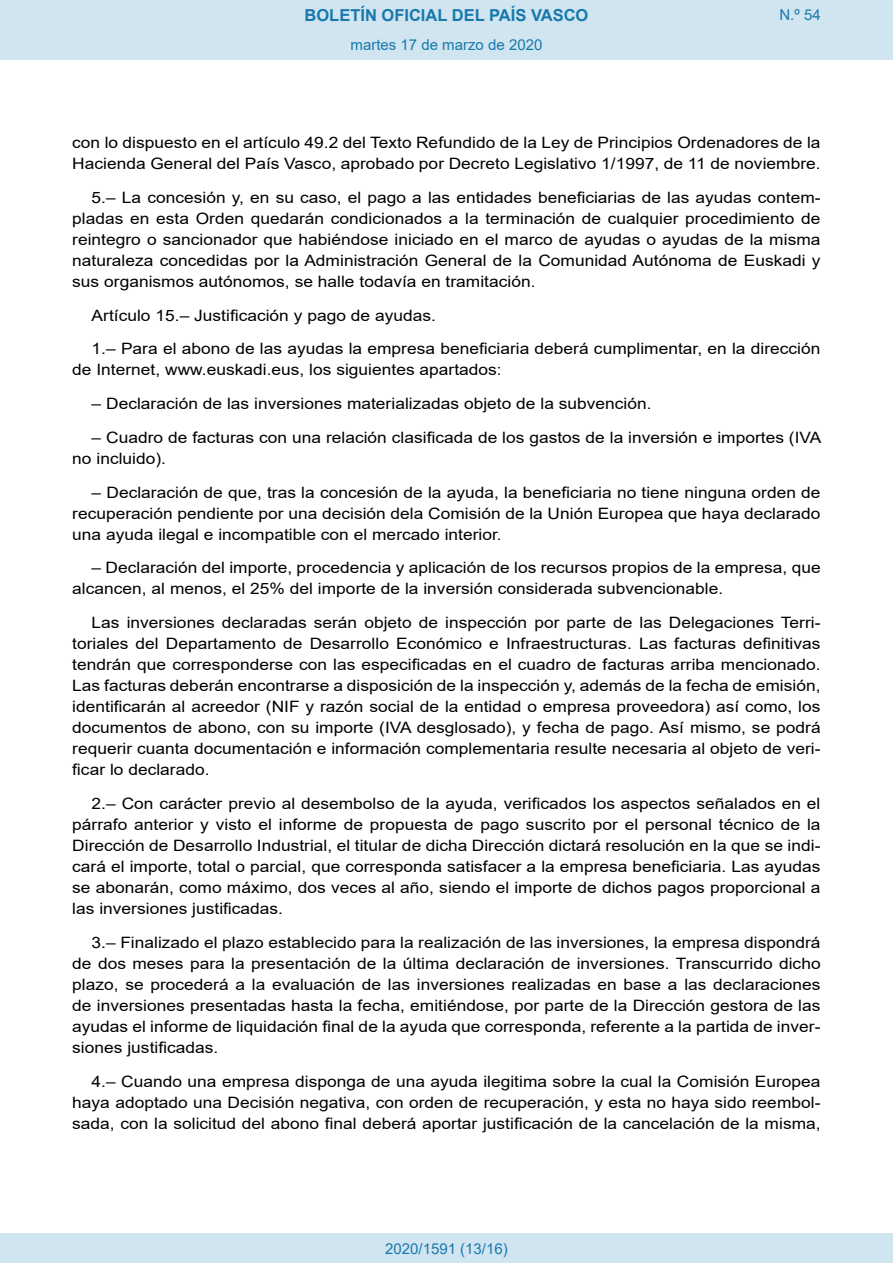
<style>
.page{position:relative;width:893px;height:1263px;background:#fff}
.page>*{position:absolute;margin:0;border:0;box-sizing:border-box;transform-origin:0 0}
.t1{font:700 16.5px "Arial";color:#1879ad}
.BOPVDetalle{font:15.6px/21px "Arial";color:#000;text-align:justify;scale:1.11 1}
.Paginacion_Centro{font:15px "Arial";color:#1879ad}
</style>
<div class="page">
<div style="left:0;top:0;width:893px;height:60px;background:#d0e5f0"></div>
<div style="left:0;top:1233px;width:893px;height:30px;background:#d0e5f0"></div>
<p class="t1" style="left:305px;top:3px;width:285px">BOLETÍN OFICIAL DEL PAÍS VASCO</p>
<p class="Paginacion_Centro" style="left:351px;top:35px;width:193px">martes 17 de marzo de 2020</p>
<p class="Paginacion_Centro" style="left:779px;top:5px;width:43px">N.º 54</p>
<p class="BOPVDetalle" style="left:72px;top:132px;width:676px">con lo dispuesto en el artículo 49.2 del Texto Refundido de la Ley de Principios Ordenadores de la<br>Hacienda General del País Vasco, aprobado por Decreto Legislativo 1/1997, de 11 de noviembre.</p>
<p class="BOPVDetalle" style="left:72px;top:187px;width:676px;text-indent:19px">5.– La concesión y, en su caso, el pago a las entidades beneficiarias de las ayudas contem&shy;pladas en esta Orden quedarán condicionados a la terminación de cualquier procedimiento de reintegro o sancionador que habiéndose iniciado en el marco de ayudas o ayudas de la misma naturaleza concedidas por la Administración General de la Comunidad Autónoma de Euskadi y sus organismos autónomos, se halle todavía en tramitación.</p>
<p class="BOPVDetalle" style="left:92px;top:305px;width:312px">Artículo 15.– Justificación y pago de ayudas.</p>
<p class="BOPVDetalle" style="left:72px;top:338px;width:675px;text-indent:19px">1.– Para el abono de las ayudas la empresa beneficiaria deberá cumplimentar, en la dirección de Internet, www.euskadi.eus, los siguientes apartados:</p>
<p class="BOPVDetalle" style="left:92px;top:393px;width:506px">– Declaración de las inversiones materializadas objeto de la subvención.</p>
<p class="BOPVDetalle" style="left:72px;top:427px;width:676px;text-indent:19px">– Cuadro de facturas con una relación clasificada de los gastos de la inversión e importes (IVA no incluido).</p>
<p class="BOPVDetalle" style="left:72px;top:482px;width:676px;text-indent:19px">– Declaración de que, tras la concesión de la ayuda, la beneficiaria no tiene ninguna orden de recuperación pendiente por una decisión dela Comisión de la Unión Europea que haya declarado una ayuda ilegal e incompatible con el mercado interior.</p>
<p class="BOPVDetalle" style="left:72px;top:557px;width:676px;text-indent:19px">– Declaración del importe, procedencia y aplicación de los recursos propios de la empresa, que alcancen, al menos, el 25% del importe de la inversión considerada subvencionable.</p>
<p class="BOPVDetalle" style="left:72px;top:612px;width:676px;text-indent:19px">Las inversiones declaradas serán objeto de inspección por parte de las Delegaciones Terri&shy;toriales del Departamento de Desarrollo Económico e Infraestructuras. Las facturas definitivas tendrán que corresponderse con las especificadas en el cuadro de facturas arriba mencionado.<br>Las facturas deberán encontrarse a disposición de la inspección y, además de la fecha de emisión, identificarán al acreedor (NIF y razón social de la entidad o empresa proveedora) así como, los documentos de abono, con su importe (IVA desglosado), y fecha de pago. Así mismo, se podrá requerir cuanta documentación e información complementaria resulte necesaria al objeto de veri&shy;ficar lo declarado.</p>
<p class="BOPVDetalle" style="left:72px;top:793px;width:676px;text-indent:19px">2.– Con carácter previo al desembolso de la ayuda, verificados los aspectos señalados en el párrafo anterior y visto el informe de propuesta de pago suscrito por el personal técnico de la Dirección de Desarrollo Industrial, el titular de dicha Dirección dictará resolución en la que se indi&shy;cará el importe, total o parcial, que corresponda satisfacer a la empresa beneficiaria. Las ayudas se abonarán, como máximo, dos veces al año, siendo el importe de dichos pagos proporcional a las inversiones justificadas.</p>
<p class="BOPVDetalle" style="left:72px;top:932px;width:676px;text-indent:19px">3.– Finalizado el plazo establecido para la realización de las inversiones, la empresa dispondrá de dos meses para la presentación de la última declaración de inversiones. Transcurrido dicho plazo, se procederá a la evaluación de las inversiones realizadas en base a las declaraciones de inversiones presentadas hasta la fecha, emitiéndose, por parte de la Dirección gestora de las ayudas el informe de liquidación final de la ayuda que corresponda, referente a la partida de inver&shy;siones justificadas.</p>
<p class="BOPVDetalle" style="left:72px;top:1070px;width:676px;text-indent:19px">4.– Cuando una empresa disponga de una ayuda ilegitima sobre la cual la Comisión Europea haya adoptado una Decisión negativa, con orden de recuperación, y esta no haya sido reembol&shy;sada, con la solicitud del abono final deberá aportar justificación de la cancelación de la misma,</p>
<p class="Paginacion_Centro" style="left:385px;top:1238px;width:124px">2020/1591 (13/16)</p>
</div>
